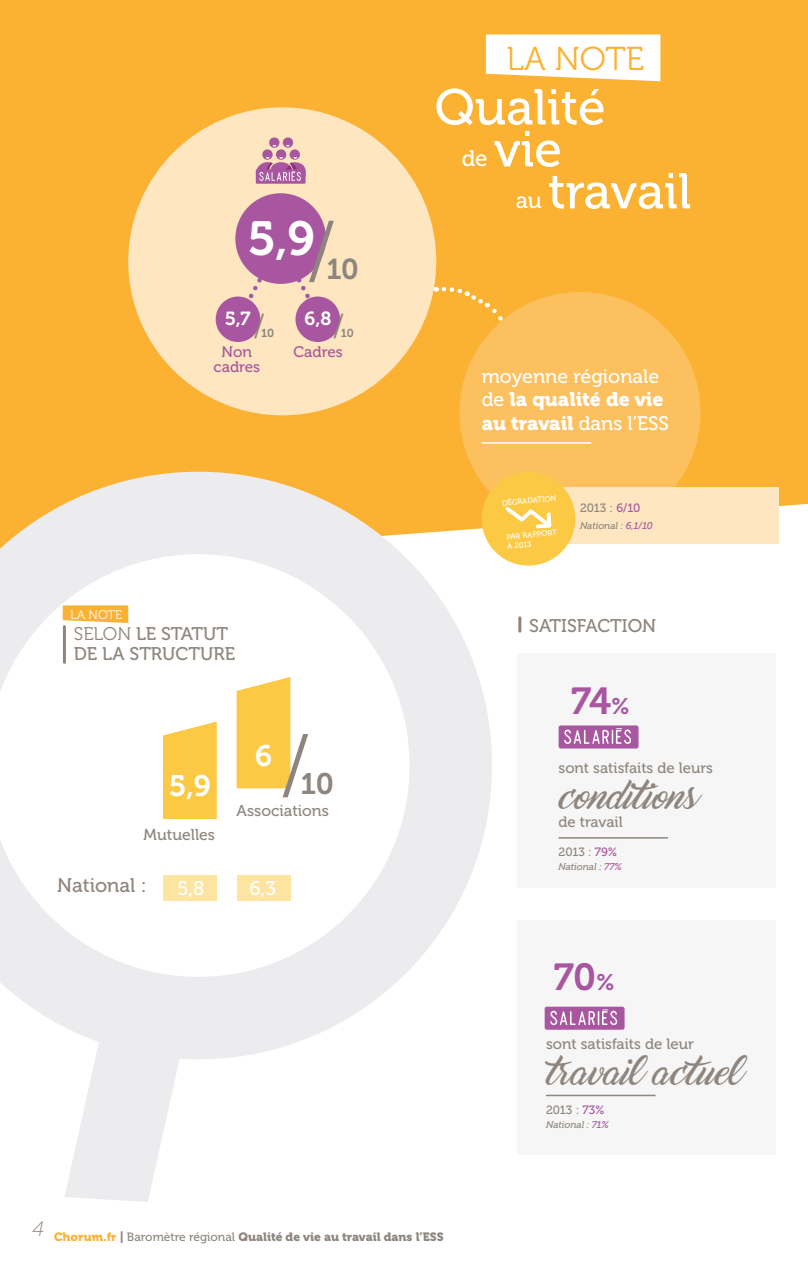
<style>
.page{position:relative;width:808px;height:1263px;background:#fff}
.page>*{position:absolute;margin:0;border:0;box-sizing:border-box;transform-origin:0 0}
.t1{font:80.7px "Museo 300";color:#8e867e}
.t2{font:78.45px "Museo 300";color:#8e867e}
.t3{font:50.25px "Museo 500";color:#fff}
.t4{font:47.7px "Museo 700";color:#fff}
.t5{font:37.5px "Museo 700";color:#a8569f}
.t6{font:33px "Museo 300";color:#fbb131}
.t7{font:31.5px "Museo 300";color:#8e867e}
.t8{font:30px "Marguerite";color:#8e867e}
.t9{font:29.55px "Museo 700";color:#fff}
.t10{font:29.55px "Museo 700";color:#8e867e}
.t11{font:28.8px "Museo 700";color:#8e867e}
.t12{font:22.5px "Museo 500";color:#fff}
.t13{font:19.65px "Museo 500";color:#8e867e}
.t14{font:19.65px "Museo 500";color:#fff}
.t15{font:19.5px "Museo 900";color:#fff}
.t16{font:19.5px "Museo 500";color:#fff}
.t17{font:18.9px "Museo 700";color:#fff}
.t18{font:18.3px "Museo 500";color:#8e867e}
.t19{font:15.75px "Museo 500";color:#8e867e}
.t20{font:15.3px "Museo 500";color:#a8569f}
.t21{font:15px "Museo 500";color:#8e867e}
.t22{font:12.45px "Museo 300";color:#fff}
.t23{font:12px "Museo 900";color:#8e867e}
.t24{font:12px "Museo 500";letter-spacing:-.005em;color:#8e867e}
.t25{font:11.55px "Museo 700";color:#8e867e}
.t26{font:italic 9.75px "Museo 500";color:#8e867e}
.t27{font:7.65px "Museo 500";color:#fff}
.s1{font-family:"Museo 300"}
.s2{font-family:"Museo 500"}
.s3{color:#a8569f}
.s4{font-size:22.5px}
.s5{color:#fbb131}
</style>
<div class="page">
<div style="left:0;top:0;width:808px;height:544px;background:#fbb131"></div>
<svg style="left:0;top:372px;width:567px;height:683px"></svg>
<svg style="left:0;top:914px;width:246px;height:270px"></svg>
<svg style="left:65px;top:1184px;width:87px;height:18px"></svg>
<div style="left:517px;top:653px;width:258px;height:234px;background:#f6f6f7"></div>
<div style="left:517px;top:920px;width:258px;height:235px;background:#f6f6f7"></div>
<div style="left:420px;top:285px;width:140px;height:73px;background:#fbb131"></div>
<div style="left:459px;top:292px;width:241px;height:241px;background:#fdc05f;border-radius:50%"></div>
<div style="left:562px;top:487px;width:216px;height:57px;background:#fee6c1"></div>
<div style="left:128px;top:107px;width:308px;height:308px;background:#fee6c1;border-radius:50%"></div>
<svg style="left:235px;top:245px;width:88px;height:75px"></svg>
<svg style="left:486px;top:34px;width:174px;height:47px"></svg>
<svg style="left:63px;top:605px;width:65px;height:18px"></svg>
<div style="left:235px;top:193px;width:91px;height:91px;background:#a8569f;border-radius:50%"></div>
<div style="left:295px;top:296px;width:45px;height:46px;background:#a8569f;border-radius:50%"></div>
<div style="left:216px;top:296px;width:44px;height:46px;background:#a8569f;border-radius:50%"></div>
<hr style="left:482px;top:442px;width:109px;height:2px;background:#fff">
<div style="left:283px;top:137px;width:10px;height:11px;background:#a8569f;border-radius:50%"></div>
<div style="left:290px;top:149px;width:10px;height:11px;background:#a8569f;border-radius:50%"></div>
<div style="left:269px;top:137px;width:10px;height:11px;background:#a8569f;border-radius:50%"></div>
<div style="left:262px;top:149px;width:11px;height:11px;background:#a8569f;border-radius:50%"></div>
<div style="left:276px;top:149px;width:10px;height:11px;background:#a8569f;border-radius:50%"></div>
<div style="left:256px;top:169px;width:50px;height:15px;background:#a8569f"></div>
<svg style="left:257px;top:157px;width:49px;height:24px"></svg>
<div style="left:237px;top:653px;width:53px;height:135px;background:#fff"></div>
<div style="left:237px;top:677px;width:53px;height:111px;background:#fbc944"></div>
<div style="left:163px;top:684px;width:54px;height:135px;background:#fff"></div>
<svg style="left:163px;top:721px;width:54px;height:98px"></svg>
<div style="left:164px;top:875px;width:53px;height:26px;background:#fde4a1"></div>
<div style="left:237px;top:875px;width:54px;height:26px;background:#fde4a1"></div>
<hr style="left:63px;top:627px;width:3px;height:35px;background:#8e867e">
<div style="left:482px;top:472px;width:93px;height:94px;background:#fbc944;border-radius:50%"></div>
<svg style="left:505px;top:507px;width:47px;height:21px"></svg>
<hr style="left:546px;top:1095px;width:109px;height:1px;background:#8e867e">
<div style="left:545px;top:1007px;width:79px;height:23px;background:#a8569f;border-radius:2px"></div>
<svg style="left:550px;top:1009px;width:67px;height:16px"></svg>
<hr style="left:558px;top:837px;width:110px;height:2px;background:#8e867e">
<div style="left:559px;top:725px;width:79px;height:23px;background:#a8569f;border-radius:2px"></div>
<svg style="left:564px;top:728px;width:67px;height:16px"></svg>
<svg style="left:518px;top:618px;width:3px;height:13px"></svg>
<p class="t6" style="left:506px;top:41px;width:139px">LA NOTE</p>
<p class="t4" style="left:247px;top:212px;width:69px">5,9</p>
<p class="t2" style="left:309px;top:210px;width:27px">/</p>
<p class="t11" style="left:326px;top:253px;width:34px">10</p>
<p class="t17" style="left:225px;top:308px;width:27px">5,7</p>
<p class="t17" style="left:305px;top:308px;width:28px">6,8</p>
<p class="t7" style="left:254px;top:309px;width:12px">/</p>
<p class="t7" style="left:334px;top:309px;width:12px">/</p>
<p class="t25" style="left:261px;top:326px;width:15px">10</p>
<p class="t25" style="left:341px;top:326px;width:15px">10</p>
<p class="t20" style="left:222px;top:343px;width:32px">Non</p>
<p class="t20" style="left:214px;top:359px;width:48px">cadres</p>
<p class="t20" style="left:294px;top:343px;width:51px">Cadres</p>
<p class="t22" style="left:70px;top:608px;width:53px">LA NOTE</p>
<p class="t18" style="left:74px;top:624px;width:156px"><span class="s1">SELON</span> LE STATUT</p>
<p class="t18" style="left:74px;top:643px;width:163px">DE LA STRUCTURE</p>
<p class="t9" style="left:169px;top:770px;width:43px">5,9</p>
<p class="t9" style="left:255px;top:739px;width:19px">6</p>
<p class="t1" style="left:282px;top:723px;width:28px">/</p>
<p class="t10" style="left:300px;top:767px;width:35px">10</p>
<p class="t19" style="left:144px;top:826px;width:73px">Mutuelles</p>
<p class="t19" style="left:237px;top:802px;width:94px">Associations</p>
<p class="t13" style="left:57px;top:875px;width:91px">National :</p>
<p class="t14" style="left:177px;top:878px;width:29px">5,8</p>
<p class="t14" style="left:249px;top:877px;width:28px">6,3</p>
<p class="t3" style="left:435px;top:80px;width:172px">Qualité</p>
<p class="t12" style="left:462px;top:146px;width:28px">de</p>
<p class="t3" style="left:494px;top:122px;width:70px">vie</p>
<p class="t12" style="left:516px;top:188px;width:28px">au</p>
<p class="t3" style="left:548px;top:164px;width:145px">travail</p>
<p class="t16" style="left:482px;top:365px;width:179px">moyenne régionale</p>
<p class="t15" style="left:482px;top:388px;width:183px"><span class="s2">de</span> la qualité de vie</p>
<p class="t15" style="left:482px;top:412px;width:189px">au travail <span class="s2">dans l’ESS</span></p>
<p class="t27" style="left:502px;top:499px;width:56px;rotate:-6deg">DÉGRADATION</p>
<p class="t27" style="left:506px;top:533px;width:52px;rotate:-6deg">PAR RAPPORT</p>
<p class="t27" style="left:507px;top:542px;width:26px;rotate:-6deg">À 2013</p>
<p class="t24" style="left:580px;top:501px;width:62px">2013 : <span class="s3">6/10</span></p>
<p class="t26" style="left:580px;top:520px;width:74px">National : <span class="s3">6,1/10</span></p>
<p class="t18" style="left:529px;top:615px;width:128px">SATISFACTION</p>
<p class="t5" style="left:571px;top:680px;width:60px">74<span class="s4">%</span></p>
<p class="t21" style="left:558px;top:760px;width:156px">sont satisfaits de leurs</p>
<p class="t8" style="left:558px;top:781px;width:140px">conditions</p>
<p class="t21" style="left:558px;top:814px;width:66px">de travail</p>
<p class="t24" style="left:558px;top:845px;width:60px">2013 : <span class="s3">79%</span></p>
<p class="t26" style="left:558px;top:861px;width:65px">National : <span class="s3">77%</span></p>
<p class="t5" style="left:554px;top:956px;width:62px">70<span class="s4">%</span></p>
<p class="t21" style="left:546px;top:1036px;width:149px">sont satisfaits de leur</p>
<p class="t8" style="left:546px;top:1057px;width:197px">travail actuel</p>
<p class="t24" style="left:546px;top:1103px;width:60px">2013 : <span class="s3">73%</span></p>
<p class="t26" style="left:546px;top:1119px;width:64px">National : <span class="s3">71%</span></p>
<p class="t23" style="left:32px;top:1230px;width:413px"><sup>4</sup> <span class="s5">Chorum.fr</span> | <span class="s2">Baromètre régional</span> Qualité de vie au travail dans l’ESS</p>
</div>
